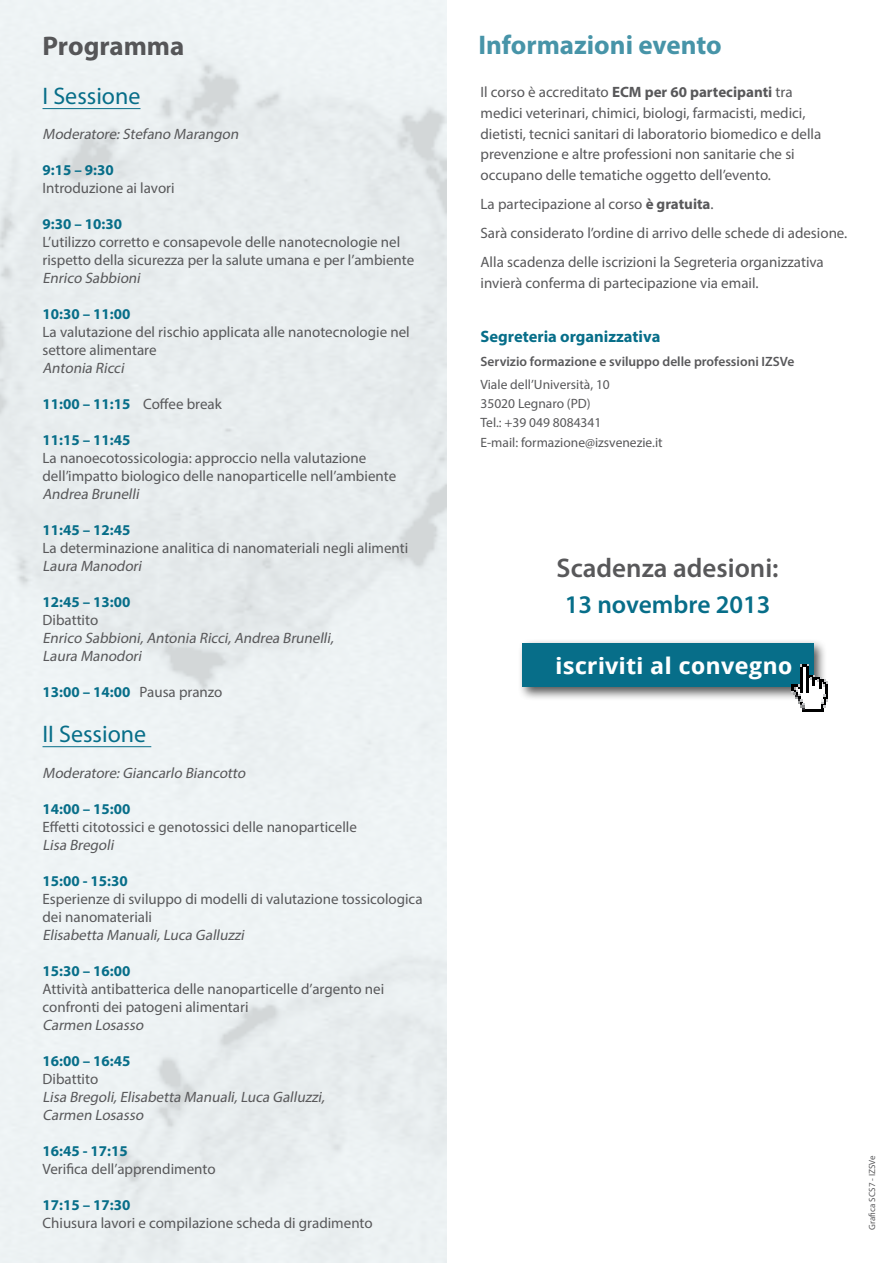
<style>
.page{position:relative;width:893px;height:1263px;background:#fff}
.page>*{position:absolute;margin:0;border:0;box-sizing:border-box;transform-origin:0 0}
.t1{font:700 27px "Myriad Pro";color:#4794a8}
.t2{font:600 27px "Myriad Pro";color:#58585a}
.t3{font:700 27px "Myriad Pro";color:#58585a}
.t4{font:600 25.5px "Myriad Pro";color:#076e89}
.t5{font:24px "Myriad Pro";color:#076e89}
.t6{font:700 22.8px "Droid Sans";color:#fff;scale:1.08 1}
.t7{font:700 16.5px "Myriad Pro";color:#076e89}
.t8{font:15px/18px "Myriad Pro";color:#58585a}
.t9{font:italic 15px/18px "Myriad Pro";color:#58585a}
.t10{font:700 15px "Myriad Pro";color:#076e89}
.t11{font:13.5px/19.2px "Myriad Pro";color:#58585a}
.t12{font:600 13.5px "Myriad Pro";color:#58585a}
.t13{font:9px "Myriad Pro";color:#58585a}
.s1{font-weight:400;color:#58585a}
.s2{font-weight:700}
</style>
<div class="page">
<div style="left:517px;top:638px;width:310px;height:63px;background:#000;opacity:.67"></div>
<div style="left:522px;top:643px;width:291px;height:44px;background:#076e89"></div>
<svg style="left:792px;top:665px;width:36px;height:47px"></svg>
<hr style="left:43px;top:108px;width:97px;height:1px;background:#076e89">
<hr style="left:43px;top:746px;width:108px;height:1px;background:#076e89">
<h1 class="t3" style="left:43px;top:29px;width:143px">Programma</h1>
<h3 class="t5" style="left:43px;top:81px;width:99px">I Sessione</h3>
<p class="t9" style="left:43px;top:125px;width:201px">Moderatore:Stefano Marangon</p>
<p class="t10" style="left:43px;top:160px;width:73px">9:15 – 9:30</p>
<p class="t8" style="left:43px;top:179px;width:134px">Introduzione ai lavori</p>
<p class="t10" style="left:43px;top:214px;width:81px">9:30 – 10:30</p>
<p class="t8" style="left:43px;top:233px;width:373px">L’utilizzo corretto e consapevole delle nanotecnologie nel rispetto della sicurezza per la salute umana e per l’ambiente</p>
<p class="t9" style="left:43px;top:269px;width:102px">Enrico Sabbioni</p>
<p class="t10" style="left:43px;top:304px;width:89px">10:30 – 11:00</p>
<p class="t8" style="left:43px;top:323px;width:369px">La valutazione del rischio applicata alle nanotecnologie nel settore alimentare</p>
<p class="t9" style="left:43px;top:359px;width:86px">Antonia Ricci</p>
<p class="t10" style="left:43px;top:394px;width:181px">11:00 – 11:15 <span class="s1">Coffee break</span></p>
<p class="t10" style="left:43px;top:430px;width:89px">11:15 – 11:45</p>
<p class="t8" style="left:43px;top:449px;width:355px">La nanoecotossicologia: approccio nella valutazione dell’impatto biologico delle nanoparticelle nell’ambiente</p>
<p class="t9" style="left:43px;top:485px;width:101px">Andrea Brunelli</p>
<p class="t10" style="left:43px;top:520px;width:89px">11:45 – 12:45</p>
<p class="t8" style="left:43px;top:539px;width:367px">La determinazione analitica di nanomateriali negli alimenti</p>
<p class="t9" style="left:43px;top:557px;width:104px">Laura Manodori</p>
<p class="t10" style="left:43px;top:592px;width:89px">12:45 – 13:00</p>
<p class="t8" style="left:43px;top:611px;width:57px">Dibattito</p>
<p class="t9" style="left:43px;top:629px;width:296px">Enrico Sabbioni,Antonia Ricci,Andrea Brunelli,<br>Laura Manodori</p>
<p class="t10" style="left:43px;top:682px;width:181px">13:00 – 14:00 <span class="s1">Pausa pranzo</span></p>
<h3 class="t5" style="left:43px;top:719px;width:105px">II Sessione</h3>
<p class="t9" style="left:43px;top:764px;width:207px">Moderatore:Giancarlo Biancotto</p>
<p class="t10" style="left:43px;top:799px;width:89px">14:00 – 15:00</p>
<p class="t8" style="left:43px;top:818px;width:316px">Effetti citotossici e genotossici delle nanoparticelle</p>
<p class="t9" style="left:43px;top:836px;width:76px">Lisa Bregoli</p>
<p class="t10" style="left:43px;top:871px;width:87px">15:00 - 15:30</p>
<p class="t8" style="left:43px;top:890px;width:382px">Esperienze di sviluppo di modelli di valutazione tossicologica dei nanomateriali</p>
<p class="t9" style="left:43px;top:926px;width:206px">Elisabetta Manuali,Luca Galluzzi</p>
<p class="t10" style="left:43px;top:961px;width:89px">15:30 – 16:00</p>
<p class="t8" style="left:43px;top:980px;width:343px">Attività antibatterica delle nanoparticelle d’argento nei confronti dei patogeni alimentari</p>
<p class="t9" style="left:43px;top:1016px;width:105px">Carmen Losasso</p>
<p class="t10" style="left:43px;top:1051px;width:89px">16:00 – 16:45</p>
<p class="t8" style="left:43px;top:1070px;width:57px">Dibattito</p>
<p class="t9" style="left:43px;top:1088px;width:287px">Lisa Bregoli,Elisabetta Manuali,Luca Galluzzi,<br>Carmen Losasso</p>
<p class="t10" style="left:43px;top:1141px;width:87px">16:45 - 17:15</p>
<p class="t8" style="left:43px;top:1160px;width:175px">Verifica dell’apprendimento</p>
<p class="t10" style="left:43px;top:1195px;width:89px">17:15 – 17:30</p>
<p class="t8" style="left:43px;top:1214px;width:332px">Chiusura lavori e compilazione scheda di gradimento</p>
<h1 class="t1" style="left:478px;top:28px;width:245px">Informazioni evento</h1>
<p class="t8" style="left:480px;top:82px;width:342px;line-height:20.7px">Il corso è accreditato <span class="s2">ECM per 60 partecipanti</span> tra medici veterinari, chimici, biologi, farmacisti, medici, dietisti, tecnici sanitari di laboratorio biomedico e della prevenzione e altre professioni non sanitarie che si occupano delle tematiche oggetto dell’evento.</p>
<p class="t8" style="left:480px;top:189px;width:368px;line-height:29.1px">La partecipazione al corso <span class="s2">è gratuita</span>.<br>Sarà considerato l’ordine di arrivo delle schede di adesione.<br>Alla scadenza delle iscrizioni la Segreteria organizzativa</p>
<p class="t8" style="left:480px;top:274px;width:280px">invierà conferma di partecipazione via email.</p>
<p class="t7" style="left:480px;top:326px;width:181px">Segreteria organizzativa</p>
<p class="t12" style="left:480px;top:352px;width:315px">Servizio formazione e sviluppo delle professioni IZSVe</p>
<p class="t11" style="left:480px;top:375px;width:184px">Viale dell’Università, 10<br>35020 Legnaro (PD)<br>Tel.: +39 049 8084341<br>E-mail: formazione@izsvenezie.it</p>
<h1 class="t2" style="left:557px;top:551px;width:223px">Scadenza adesioni:</h1>
<h2 class="t4" style="left:565px;top:589px;width:207px">13 novembre 2013</h2>
<h3 class="t6" style="left:555px;top:652px;width:221px">iscriviti al convegno</h3>
<p class="t13" style="left:866px;top:1229px;width:76px;rotate:-90deg">Grafica SCS7 - IZSVe</p>
</div>
